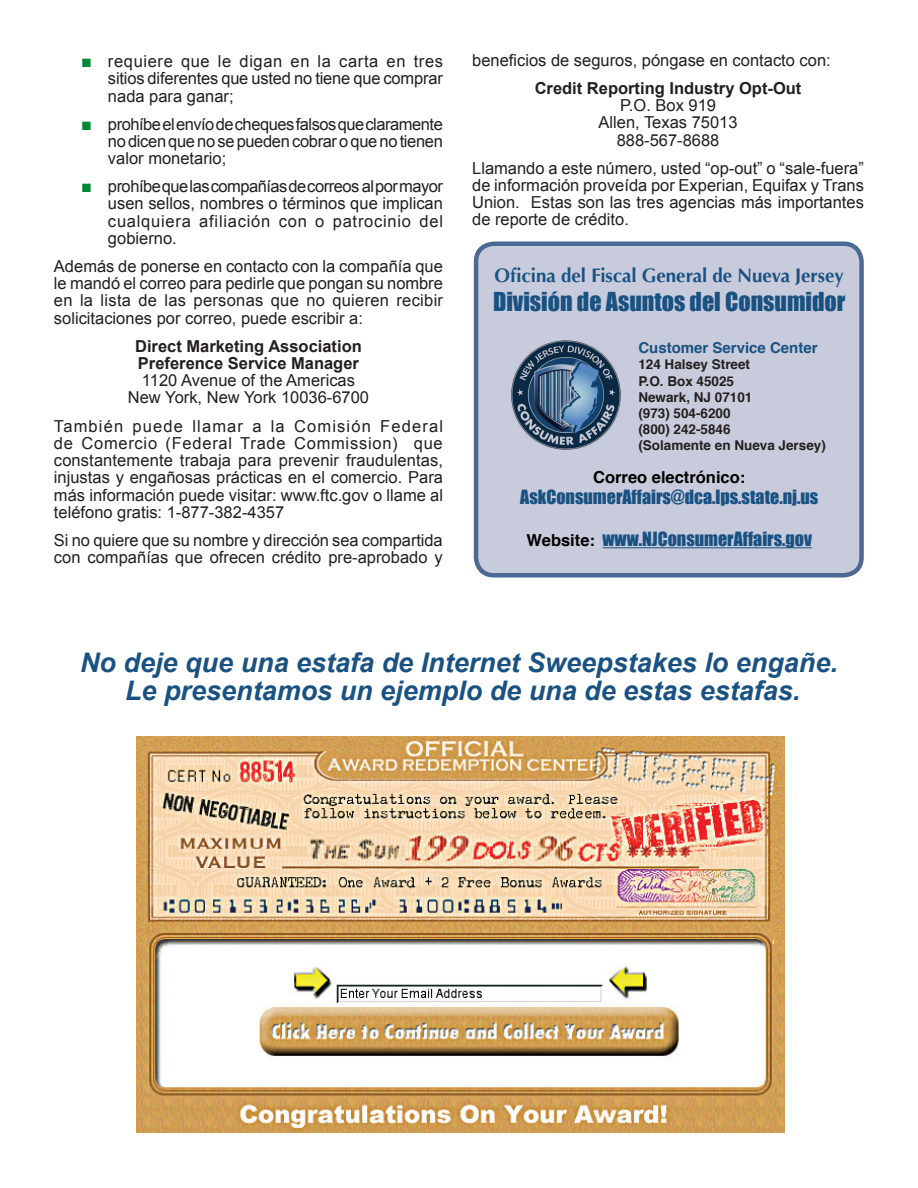
<style>
.page{position:relative;width:918px;height:1188px;background:#fff}
.page>*{position:absolute;margin:0;border:0;box-sizing:border-box;transform-origin:0 0}
.t1{font:italic 700 27px/28px "Arial";color:#195282;text-align:center}
.t2{font:24px "Impact";color:#195282}
.t3{font:700 19.5px "Optima";color:#195282;scale:.96 1}
.t4{font:18px "Impact";color:#195282}
.t5{font:16.5px/17.2px "Arial";color:#231f20;text-align:justify}
.t6{font:700 16.5px/17.2px "Arial";color:#231f20}
.t7{font:700 16.5px "Helvetica";color:#000}
.t8{font:700 15px "Helvetica";color:#195282}
.t9{font:700 13.5px/16.2px "Helvetica";color:#231f20}
.s1{font-size:18px;color:#008837}
.s2{font-family:"Helvetica";font-weight:700;font-size:16.5px;color:#000}
</style>
<div class="page">
<img style="left:136px;top:736px;width:648px;height:396px">
<div style="left:476px;top:244px;width:386px;height:331px;background:#c8cbdb;border-radius:18px"></div>
<div style="left:474px;top:242px;width:390px;height:336px;border:4px solid #4b6993;border-radius:18px"></div>
<hr style="left:603px;top:547px;width:209px;height:1px;background:#195282">
<img style="left:512px;top:341px;width:108px;height:109px">
<p class="t5" style="left:108px;top:53px;width:337px;text-indent:-27px"><span class="s1">■</span> requiere que le digan en la carta en tres sitios diferentes que usted no tiene que comprar nada para ganar;</p>
<p class="t5" style="left:108px;top:115px;width:336px;text-indent:-27px"><span class="s1">■</span> prohíbe el envío de cheques falsos que claramente no dicen que no se pueden cobrar o que no tienen valor monetario;</p>
<p class="t5" style="left:108px;top:178px;width:337px;text-indent:-27px"><span class="s1">■</span> prohíbe que las compañías de correos al por mayor usen sellos, nombres o términos que implican cualquiera afiliación con o patrocinio del gobierno.</p>
<p class="t5" style="left:54px;top:258px;width:391px">Además de ponerse en contacto con la compañía que le mandó el correo para pedirle que pongan su nombre en la lista de las personas que no quieren recibir solicitaciones por correo, puede escribir a:</p>
<p class="t6" style="left:135px;top:338px;width:228px">Direct Marketing Association<br>Preference Service Manager</p>
<p class="t5" style="left:128px;top:372px;width:243px;text-align:center">1120 Avenue of the Americas<br>New York, New York 10036-6700</p>
<p class="t5" style="left:54px;top:417px;width:391px">También puede llamar a la Comisión Federal de Comercio (Federal Trade Commission) que constantemente trabaja para prevenir fraudulentas, injustas y engañosas prácticas en el comercio. Para más información puede visitar: www.ftc.gov o llame al teléfono gratis: 1-877-382-4357</p>
<p class="t5" style="left:54px;top:532px;width:390px">Si no quiere que su nombre y dirección sea compartida con compañías que ofrecen crédito pre-aprobado y</p>
<p class="t5" style="left:472px;top:52px;width:360px">beneficios de seguros, póngase en contacto con:</p>
<p class="t6" style="left:535px;top:80px;width:268px">Credit Reporting Industry Opt-Out</p>
<p class="t5" style="left:599px;top:97px;width:141px;text-align:center">P.O. Box 919<br>Allen, Texas 75013<br>888-567-8688</p>
<p class="t5" style="left:472px;top:159px;width:393px">Llamando a este número, usted “op-out” o “sale-fuera” de información proveída por Experian, Equifax y Trans Union. Estas son las tres agencias más importantes de reporte de crédito.</p>
<p class="t3" style="left:495px;top:264px;width:365px">Oficina del Fiscal General de Nueva Jersey</p>
<h2 class="t2" style="left:493px;top:283px;width:354px">División de Asuntos del Consumidor</h2>
<p class="t8" style="left:638px;top:336px;width:181px">Customer Service Center</p>
<p class="t9" style="left:638px;top:357px;width:189px">124 Halsey Street<br>P.O. Box 45025<br>Newark, NJ 07101<br>(973) 504-6200<br>(800) 242-5846<br>(Solamente en Nueva Jersey)</p>
<p class="t7" style="left:593px;top:464px;width:154px">Correo electrónico:</p>
<p class="t4" style="left:520px;top:483px;width:300px">AskConsumerAffairs@dca.lps.state.nj.us</p>
<p class="t4" style="left:527px;top:525px;width:287px"><span class="s2">Website:</span> www.NJConsumerAffairs.gov</p>
<h1 class="t1" style="left:80px;top:650px;width:759px">No deje que una estafa de Internet Sweepstakes lo engañe.<br>Le presentamos un ejemplo de una de estas estafas.</h1>
</div>
